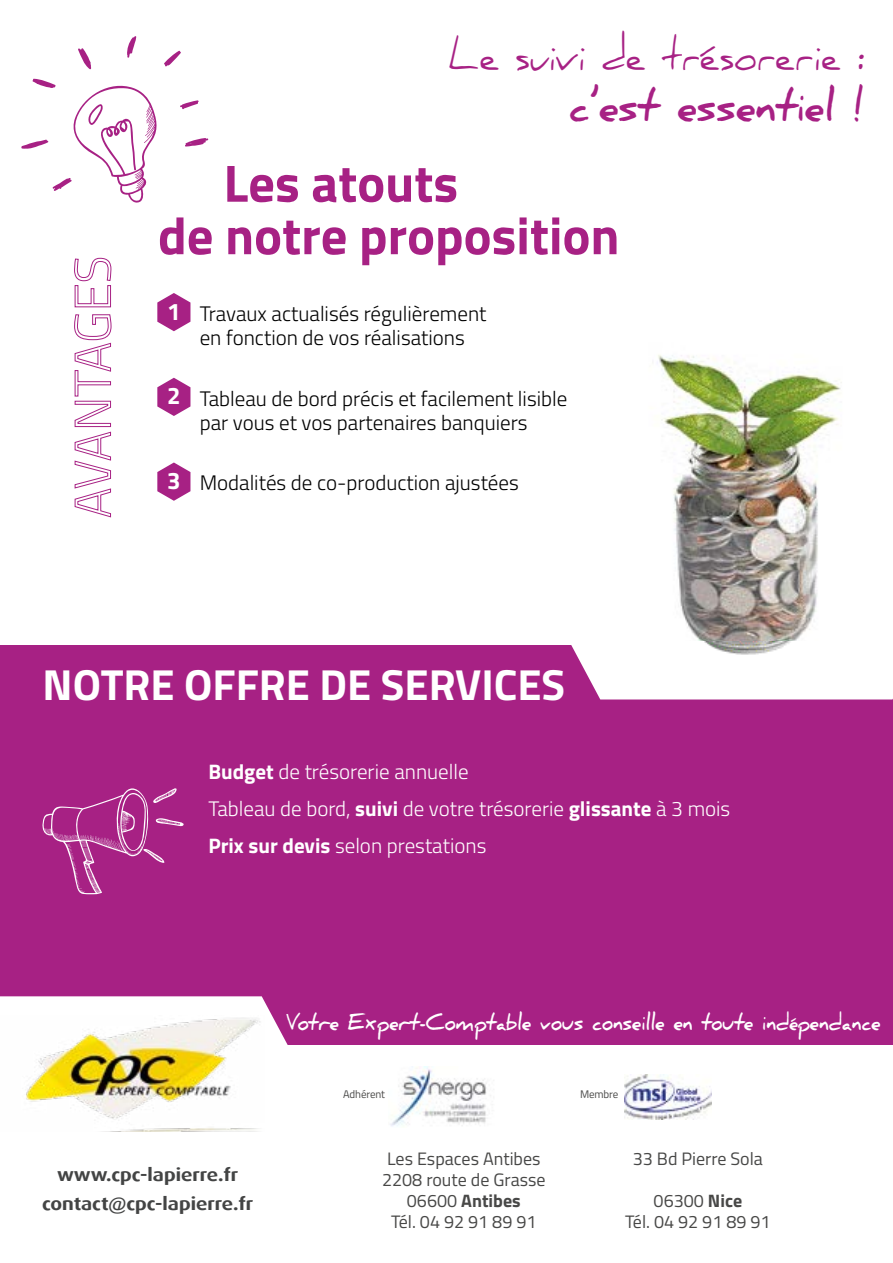
<style>
.page{position:relative;width:893px;height:1263px;background:#fff}
.page>*{position:absolute;margin:0;border:0;box-sizing:border-box;transform-origin:0 0}
.t1{font:700 52.5px/52.5px "Titillium";color:#a72184}
.t2{font:43.5px "Daniel";color:#a72184;scale:.87 1}
.t3{font:700 43.5px "Titillium";color:#fff}
.t4{font:700 43.5px "Daniel";color:#a72184;scale:.87 1}
.t5{font:700 22.5px "Daniel";color:#fff;scale:.8 1}
.t6{font:300 21px/24px "Titillium";color:#000;text-align:center}
.t7{font:300 21px/36.8px "Titillium";color:#fff}
.t8{font:18px/21px "Titillium";color:#484847;text-align:center}
.t9{font:700 18px/29.1px "Dax Wide";color:#434444;text-align:center}
.t10{font:10.95px "Titillium";letter-spacing:-.01em;color:#484847}
.s1{font-weight:700;font-size:24px;color:#fff}
.s2{font-weight:700}
</style>
<div class="page">
<div style="left:0;top:645px;width:893px;height:435px;background:#a72184"></div>
<svg style="left:42px;top:788px;width:142px;height:106px"></svg>
<svg style="left:571px;top:645px;width:322px;height:54px;background:#f7ebf4"></svg>
<img style="left:626px;top:355px;width:233px;height:326px">
<svg style="left:74px;top:314px;width:38px;height:204px"></svg>
<svg style="left:74px;top:258px;width:38px;height:50px"></svg>
<svg style="left:157px;top:293px;width:33px;height:38px"></svg>
<svg style="left:157px;top:378px;width:33px;height:38px"></svg>
<svg style="left:157px;top:462px;width:33px;height:39px"></svg>
<svg style="left:164px;top:50px;width:17px;height:17px"></svg>
<svg style="left:180px;top:100px;width:19px;height:9px"></svg>
<svg style="left:185px;top:138px;width:24px;height:9px"></svg>
<svg style="left:127px;top:36px;width:9px;height:22px"></svg>
<svg style="left:78px;top:48px;width:13px;height:22px"></svg>
<svg style="left:21px;top:79px;width:136px;height:124px"></svg>
<svg style="left:0;top:996px;width:288px;height:49px;background:#f4e5f0"></svg>
<div style="left:0;top:1045px;width:893px;height:218px;background:#fff"></div>
<img style="left:650px;top:1074px;width:61px;height:45px">
<img style="left:390px;top:1066px;width:101px;height:60px">
<img style="left:0;top:1016px;width:264px;height:115px">
<h2 class="t2" style="left:448px;top:29px;width:482px">Le suivi de trésorerie :</h2>
<h2 class="t4" style="left:569px;top:80px;width:342px">c’est essentiel !</h2>
<h1 class="t1" style="left:158px;top:154px;width:463px;text-indent:66px">Les atouts<br>de notre proposition</h1>
<p class="t6" style="left:167px;top:300px;width:321px"><span class="s1">1</span> Travaux actualisés régulièrement en fonction de vos réalisations</p>
<p class="t6" style="left:167px;top:385px;width:402px"><span class="s1">2</span> Tableau de bord précis et facilement lisible par vous et vos partenaires banquiers</p>
<p class="t6" style="left:167px;top:470px;width:353px"><span class="s1">3</span> Modalités de co-production ajustées</p>
<h2 class="t3" style="left:43px;top:652px;width:524px">NOTRE OFFRE DE SERVICES</h2>
<p class="t7" style="left:208px;top:753px;width:523px"><span class="s2">Budget</span> de trésorerie annuelle<br>Tableau de bord, <span class="s2">suivi</span> de votre trésorerie <span class="s2">glissante</span> à 3 mois<br><span class="s2">Prix sur devis</span> selon prestations</p>
<p class="t5" style="left:286px;top:1009px;width:745px">Votre Expert-Comptable vous conseille en toute indépendance</p>
<p class="t9" style="left:42px;top:1160px;width:213px">www.cpc-lapierre.fr contact@cpc-lapierre.fr</p>
<p class="t10" style="left:343px;top:1086px;width:43px">Adhérent</p>
<p class="t10" style="left:580px;top:1086px;width:40px">Membre</p>
<p class="t8" style="left:382px;top:1147px;width:165px">Les Espaces Antibes<br>2208 route de Grasse<br>06600 <span class="s2">Antibes<br></span>Tél. 04 92 91 89 91</p>
<p class="t8" style="left:633px;top:1147px;width:132px">33 Bd Pierre Sola</p>
<p class="t8" style="left:625px;top:1189px;width:147px">06300 <span class="s2">Nice<br></span>Tél. 04 92 91 89 91</p>
</div>
